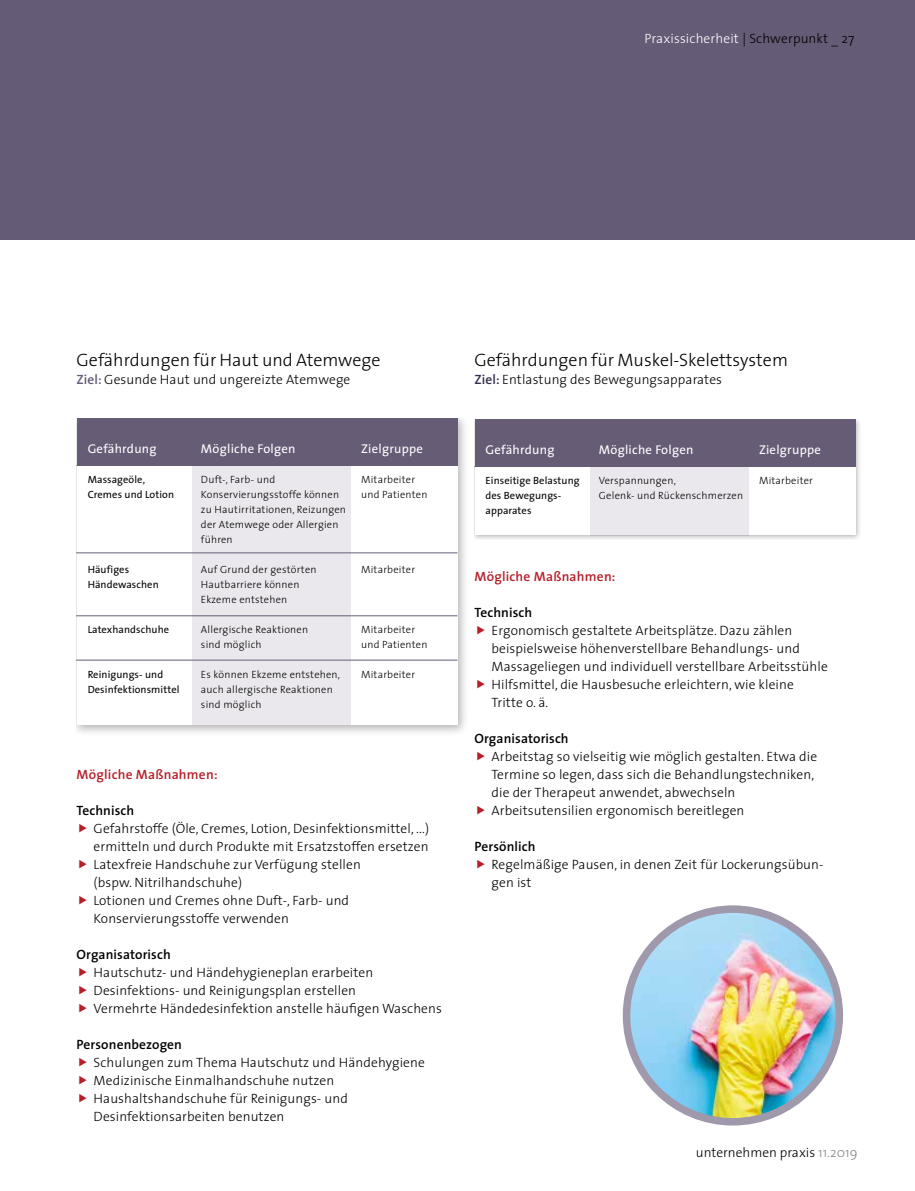
<style>
.page{position:relative;width:915px;height:1191px;background:#fff}
.page>*{position:absolute;margin:0;border:0;box-sizing:border-box;transform-origin:0 0}
.t1{font:300 18px "The Sans";color:#000}
.t2{font:300 13.5px/18px "The Sans";letter-spacing:.01em;color:#000}
.t3{font:600 13.5px "The Sans";letter-spacing:.01em;color:#000}
.t4{font:600 13.5px "The Sans";letter-spacing:.015em;color:#b61f29}
.t5{font:300 13.5px "The Sans";letter-spacing:.01em;color:#fff}
.t6{font:12.75px "The Sans";letter-spacing:.02em;color:#fff}
.t7{font:300 10.5px/15px "The Sans";letter-spacing:.02em;color:#000}
.t8{font:10.5px/15px "The Sans";letter-spacing:.01em;color:#000}
.s1{color:#000}
.s2{font-weight:600;color:#645b76}
.s3{font-weight:600;color:#352e4e}
.s4{color:#878787}
</style>
<div class="page">
<div style="left:0;top:0;width:914px;height:239px;background:#645b76"></div>
<img style="left:77px;top:418px;width:388px;height:315px">
<div style="left:77px;top:418px;width:380px;height:307px;background:#fff"></div>
<hr style="left:77px;top:552px;width:380px;height:1px;background:#665c76">
<hr style="left:77px;top:615px;width:380px;height:1px;background:#665c76">
<hr style="left:77px;top:660px;width:380px;height:1px;background:#665c76">
<hr style="left:77px;top:465px;width:380px;height:1px;background:#91989c">
<div style="left:77px;top:418px;width:380px;height:47px;background:#665c76"></div>
<div style="left:192px;top:465px;width:159px;height:260px;background:#eae8ec"></div>
<img style="left:474px;top:419px;width:386px;height:120px">
<div style="left:474px;top:420px;width:381px;height:114px;background:#fff"></div>
<hr style="left:474px;top:466px;width:381px;height:1px;background:#91989c">
<div style="left:474px;top:419px;width:381px;height:47px;background:#665c76"></div>
<div style="left:590px;top:466px;width:158px;height:69px;background:#eae8ec"></div>
<img style="left:626px;top:909px;width:213px;height:212px;border-radius:106px">
<div style="left:622px;top:905px;width:220px;height:220px;border:8px solid #a098ab;border-radius:50%"></div>
<p class="t5" style="left:644px;top:27px;width:211px">Praxissicherheit <span class="s1">| Schwerpunkt _ 27</span></p>
<h1 class="t1" style="left:77px;top:345px;width:305px">Gefährdungen für Haut und Atemwege</h1>
<p class="t2" style="left:77px;top:370px;width:275px"><span class="s2">Ziel:</span> Gesunde Haut und ungereizte Atemwege</p>
<p class="t6" style="left:88px;top:438px;width:70px">Gefährdung</p>
<p class="t8" style="left:88px;top:471px;width:88px">Massageöle,<br>Cremes und Lotion</p>
<p class="t8" style="left:88px;top:561px;width:72px">Häufiges<br>Händewaschen</p>
<p class="t8" style="left:88px;top:621px;width:83px">Latexhandschuhe</p>
<p class="t8" style="left:88px;top:666px;width:93px">Reinigungs- und<br>Desinfektionsmittel</p>
<p class="t6" style="left:201px;top:438px;width:96px">Mögliche Folgen</p>
<p class="t7" style="left:201px;top:471px;width:146px">Duft-, Farb- und<br>Konservierungsstoffe können zu Hautirritationen, Reizungen der Atemwege oder Allergien führen</p>
<p class="t7" style="left:201px;top:561px;width:117px">Auf Grund der gestörten<br>Hautbarriere können<br>Ekzeme entstehen</p>
<p class="t7" style="left:201px;top:621px;width:109px">Allergische Reaktionen sind möglich</p>
<p class="t7" style="left:201px;top:666px;width:141px">Es können Ekzeme entstehen, auch allergische Reaktionen sind möglich</p>
<p class="t6" style="left:361px;top:438px;width:63px">Zielgruppe</p>
<p class="t7" style="left:361px;top:471px;width:68px">Mitarbeiter und Patienten</p>
<p class="t7" style="left:361px;top:561px;width:55px">Mitarbeiter</p>
<p class="t7" style="left:361px;top:621px;width:68px">Mitarbeiter und Patienten</p>
<p class="t7" style="left:361px;top:666px;width:55px">Mitarbeiter</p>
<p class="t4" style="left:77px;top:763px;width:142px">Mögliche Maßnahmen:</p>
<p class="t3" style="left:77px;top:799px;width:59px">Technisch</p>
<p class="t2" style="left:94px;top:819px;width:337px">Gefahrstoffe (Öle, Cremes, Lotion, Desinfektionsmittel, ...) ermitteln und durch Produkte mit Ersatzstoffen ersetzen Latexfreie Handschuhe zur Verfügung stellen<br>(bspw. Nitrilhandschuhe)<br>Lotionen und Cremes ohne Duft-, Farb- und Konservierungsstoffe verwenden</p>
<p class="t3" style="left:77px;top:943px;width:96px">Organisatorisch</p>
<p class="t2" style="left:94px;top:963px;width:350px">Hautschutz- und Händehygieneplan erarbeiten<br>Desinfektions- und Reinigungsplan erstellen<br>Vermehrte Händedesinfektion anstelle häufigen Waschens</p>
<p class="t3" style="left:77px;top:1033px;width:107px">Personenbezogen</p>
<p class="t2" style="left:94px;top:1053px;width:332px">Schulungen zum Thema Hautschutz und Händehygiene Medizinische Einmalhandschuhe nutzen Haushaltshandschuhe für Reinigungs- und Desinfektionsarbeiten benutzen</p>
<h1 class="t1" style="left:474px;top:345px;width:315px">Gefährdungen für Muskel-Skelettsystem</h1>
<p class="t2" style="left:474px;top:370px;width:249px"><span class="s3">Ziel:</span> Entlastung des Bewegungsapparates</p>
<p class="t6" style="left:485px;top:439px;width:70px">Gefährdung</p>
<p class="t8" style="left:485px;top:472px;width:96px">Einseitige Belastung des Bewegungs&shy;apparates</p>
<p class="t6" style="left:598px;top:439px;width:96px">Mögliche Folgen</p>
<p class="t7" style="left:598px;top:472px;width:146px">Verspannungen,<br>Gelenk- und Rückenschmerzen</p>
<p class="t6" style="left:758px;top:439px;width:63px">Zielgruppe</p>
<p class="t7" style="left:758px;top:472px;width:55px">Mitarbeiter</p>
<p class="t4" style="left:474px;top:565px;width:142px">Mögliche Maßnahmen:</p>
<p class="t3" style="left:474px;top:601px;width:59px">Technisch</p>
<p class="t2" style="left:491px;top:621px;width:337px">Ergonomisch gestaltete Arbeitsplätze. Dazu zählen beispielsweise höhenverstellbare Behandlungs- und Massageliegen und individuell verstellbare Arbeitsstühle Hilfsmittel, die Hausbesuche erleichtern, wie kleine Tritte o. ä.</p>
<p class="t3" style="left:474px;top:727px;width:96px">Organisatorisch</p>
<p class="t2" style="left:491px;top:747px;width:327px">Arbeitstag so vielseitig wie möglich gestalten. Etwa die Termine so legen, dass sich die Behandlungstechniken, die der Therapeut anwendet, abwechseln Arbeitsutensilien ergonomisch bereitlegen</p>
<p class="t3" style="left:474px;top:835px;width:63px">Persönlich</p>
<p class="t2" style="left:491px;top:855px;width:333px">Regelmäßige Pausen, in denen Zeit für Lockerungsübun&shy;gen ist</p>
<p class="t2" style="left:695px;top:1143px;width:163px">unternehmen praxis <span class="s4">11.2019</span></p>
</div>
